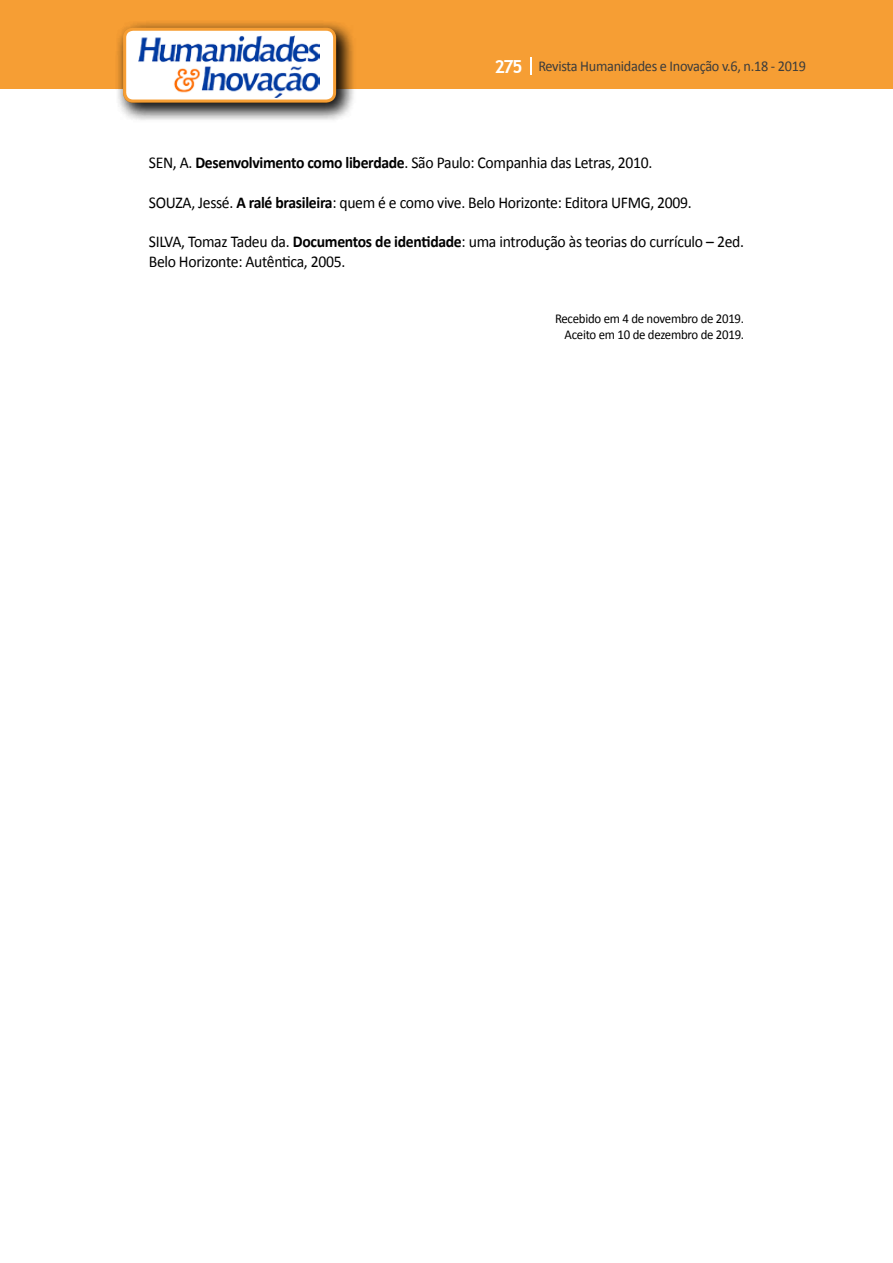
<style>
.page{position:relative;width:893px;height:1263px;background:#fff}
.page>*{position:absolute;margin:0;border:0;box-sizing:border-box;transform-origin:0 0}
.t1{font:16.5px/19.8px "Calibri";letter-spacing:-.02em;color:#000;scale:.95 1}
.t2{font:15px "Calibri";letter-spacing:-.02em;color:#3c3c3b;scale:.95 1}
.t3{font:13.5px/16.2px "Calibri";letter-spacing:-.02em;color:#000;text-align:right;scale:.95 1}
.s1{font-family:"Trebuchet MS";font-weight:700;font-size:18px;color:#fff}
.s2{font-weight:700}
</style>
<div class="page">
<div style="left:0;top:0;width:893px;height:88px;background:#f69e34"></div>
<svg style="left:530px;top:57px;width:2px;height:18px"></svg>
<div style="left:115px;top:19px;width:241px;height:104px;background:#000;opacity:.75"></div>
<div style="left:125px;top:29px;width:210px;height:72px;background:#fff;border-radius:9px"></div>
<img style="left:138px;top:35px;width:181px;height:62px">
<div style="left:123px;top:28px;width:213px;height:75px;border:3px solid #f69e34;border-radius:9px"></div>
<p class="t2" style="left:495px;top:57px;width:329px"><span class="s1">275</span> Revista Humanidades e Inovação v.6, n.18 - 2019</p>
<p class="t1" style="left:149px;top:153px;width:531px">SEN, A. <span class="s2">Desenvolvimento como liberdade</span>. São Paulo: Companhia das Letras, 2010.</p>
<p class="t1" style="left:149px;top:193px;width:573px">SOUZA, Jessé. <span class="s2">A ralé brasileira</span>: quem é e como vive. Belo Horizonte: Editora UFMG, 2009.</p>
<p class="t1" style="left:149px;top:232px;width:628px">SILVA, Tomaz Tadeu da. <span class="s2">Documentos de identidade</span>: uma introdução às teorias do currículo – 2ed.<br>Belo Horizonte: Autêntica, 2005.</p>
<p class="t3" style="left:555px;top:311px;width:201px">Recebido em 4 de novembro de 2019.<br>Aceito em 10 de dezembro de 2019.</p>
</div>
